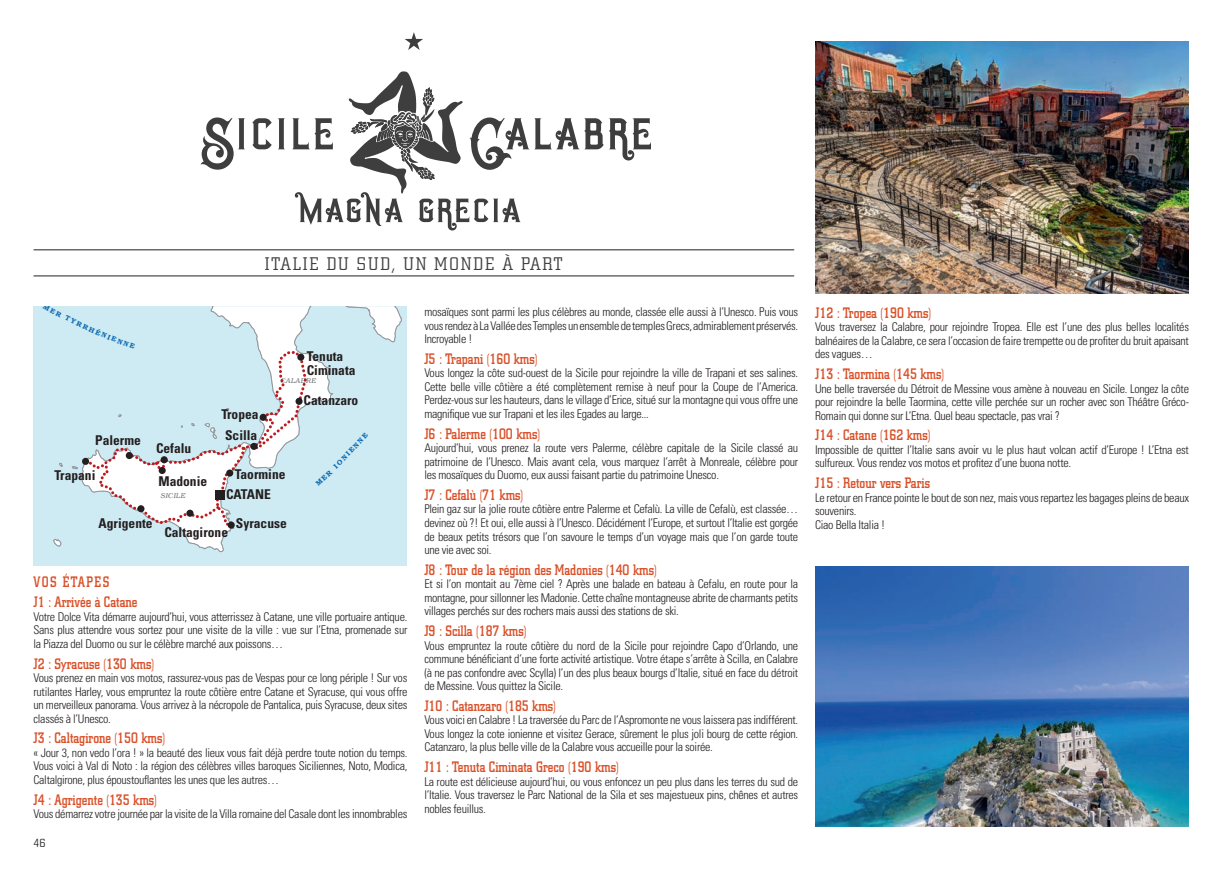
<style>
.page{position:relative;width:1226px;height:885px;background:#fff}
.page>*{position:absolute;margin:0;border:0;box-sizing:border-box;transform-origin:0 0}
.t1{font:300 18px "City";letter-spacing:.12em;color:#3e3e3f}
.t2{font:500 15px/20.7px "City";color:#da512a;scale:.85 1}
.t3{font:700 condensed 13.5px/29.1px "Univers";color:#231f20}
.t4{font:300 condensed 12px/13.5px "Univers";letter-spacing:-.025em;color:#231f20;text-align:justify}
.t5{font:300 12px "City";color:#231f20}
.t6{font:italic 300 7.05px "Bookman";letter-spacing:.05em;color:#6c6d70}
</style>
<div class="page">
<svg style="left:405px;top:32px;width:18px;height:18px"></svg>
<hr style="left:34px;top:249px;width:760px;height:1px;background:#231f20">
<hr style="left:34px;top:275px;width:760px;height:1px;background:#231f20">
<div style="left:34px;top:527px;width:368px;height:39px;background:#ceebf3"></div>
<div style="left:228px;top:521px;width:7px;height:7px;background:#231f20;border-radius:50%"></div>
<img style="left:815px;top:566px;width:373px;height:260px">
<img style="left:815px;top:41px;width:373px;height:252px">
<svg style="left:200px;top:117px;width:45px;height:53px"></svg>
<svg style="left:252px;top:118px;width:33px;height:31px"></svg>
<svg style="left:292px;top:71px;width:359px;height:159px"></svg>
<svg style="left:34px;top:306px;width:373px;height:221px"></svg>
<h1 class="t1" style="left:265px;top:254px;width:299px">ITALIE DU SUD, UN MONDE À PART</h1>
<p class="t3" style="left:307px;top:349px;width:50px;line-height:13.5px">Tenuta<br>Ciminata</p>
<p class="t6" style="left:280px;top:376px;width:37px">CALABRE</p>
<p class="t3" style="left:95px;top:425px;width:47px">Palerme</p>
<p class="t3" style="left:54px;top:460px;width:42px">Trapani</p>
<p class="t3" style="left:156px;top:434px;width:37px">Cefalu</p>
<p class="t3" style="left:158px;top:466px;width:50px">Madonie</p>
<p class="t3" style="left:221px;top:400px;width:39px">Tropea</p>
<p class="t3" style="left:225px;top:421px;width:34px">Scilla</p>
<p class="t3" style="left:235px;top:459px;width:52px">Taormine</p>
<p class="t3" style="left:99px;top:509px;width:55px">Agrigente</p>
<p class="t3" style="left:236px;top:479px;width:52px;text-indent:-10px">CATANE<br>Syracuse</p>
<p class="t3" style="left:164px;top:518px;width:65px">Caltagirone</p>
<p class="t6" style="left:160px;top:491px;width:26px">SICILE</p>
<p class="t3" style="left:303px;top:385px;width:56px">Catanzaro</p>
<p class="t2" style="left:34px;top:571px;width:124px">VOS ÉTAPES<br>J1 : Arrivée à Catane</p>
<p class="t4" style="left:34px;top:609px;width:375px">Votre Dolce Vita démarre aujourd’hui, vous atterrissez à Catane, une ville portuaire antique.<br>Sans plus attendre vous sortez pour une visite de la ville : vue sur l’Etna, promenade sur la Piazza del Duomo ou sur le célèbre marché aux poissons…</p>
<p class="t2" style="left:34px;top:653px;width:143px">J2 : Syracuse (130 kms)</p>
<p class="t4" style="left:34px;top:671px;width:375px">Vous prenez en main vos motos, rassurez-vous pas de Vespas pour ce long périple ! Sur vos rutilantes Harley, vous empruntez la route côtière entre Catane et Syracuse, qui vous offre un merveilleux panorama. Vous arrivez à la nécropole de Pantalica, puis Syracuse, deux sites classés à l’Unesco.</p>
<p class="t2" style="left:34px;top:728px;width:156px">J3 : Caltagirone (150 kms)</p>
<p class="t4" style="left:34px;top:745px;width:375px">« Jour 3, non vedo l’ora ! » la beauté des lieux vous fait déjà perdre toute notion du temps.<br>Vous voici à Val di Noto : la région des célèbres villes baroques Siciliennes, Noto, Modica, Caltalgirone, plus époustouflantes les unes que les autres…</p>
<p class="t2" style="left:34px;top:789px;width:146px">J4 : Agrigente (135 kms)</p>
<p class="t4" style="left:34px;top:807px;width:375px">Vous démarrez votre journée par la visite de la Villa romaine del Casale dont les innombrables</p>
<p class="t5" style="left:34px;top:836px;width:13px">46</p>
<p class="t4" style="left:424px;top:305px;width:375px">mosaïques sont parmi les plus célèbres au monde, classée elle aussi à l’Unesco. Puis vous vous rendez à La Vallée des Temples un ensemble de temples Grecs, admirablement préservés.<br>Incroyable !</p>
<p class="t2" style="left:424px;top:348px;width:134px">J5 : Trapani (160 kms)</p>
<p class="t4" style="left:424px;top:366px;width:375px">Vous longez la côte sud-ouest de la Sicile pour rejoindre la ville de Trapani et ses salines.<br>Cette belle ville côtière a été complètement remise à neuf pour la Coupe de l’America.<br>Perdez-vous sur les hauteurs, dans le village d’Erice, situé sur la montagne qui vous offre une magnifique vue sur Trapani et les iles Egades au large...</p>
<p class="t2" style="left:424px;top:423px;width:137px">J6 : Palerme (100 kms)</p>
<p class="t4" style="left:424px;top:441px;width:375px">Aujourd’hui, vous prenez la route vers Palerme, célèbre capitale de la Sicile classé au patrimoine de l’Unesco. Mais avant cela, vous marquez l’arrêt à Monreale, célèbre pour les mosaïques du Duomo, eux aussi faisant partie du patrimoine Unesco.</p>
<p class="t2" style="left:424px;top:484px;width:118px">J7 : Cefalù (71 kms)</p>
<p class="t4" style="left:424px;top:502px;width:375px">Plein gaz sur la jolie route côtière entre Palerme et Cefalù. La ville de Cefalù, est classée… devinez où ?! Et oui, elle aussi à l’Unesco. Décidément l’Europe, et surtout l’Italie est gorgée de beaux petits trésors que l’on savoure le temps d’un voyage mais que l’on garde toute une vie avec soi.</p>
<p class="t2" style="left:424px;top:559px;width:275px">J8 : Tour de la région des Madonies (140 kms)</p>
<p class="t4" style="left:424px;top:577px;width:375px">Et si l’on montait au 7ème ciel ? Après une balade en bateau à Cefalu, en route pour la montagne, pour sillonner les Madonie. Cette chaîne montagneuse abrite de charmants petits villages perchés sur des rochers mais aussi des stations de ski.</p>
<p class="t2" style="left:424px;top:620px;width:122px">J9 : Scilla (187 kms)</p>
<p class="t4" style="left:424px;top:638px;width:375px">Vous empruntez la route côtière du nord de la Sicile pour rejoindre Capo d’Orlando, une commune bénéficiant d’une forte activité artistique. Votre étape s’arrête à Scilla, en Calabre (à ne pas confondre avec Scylla) l’un des plus beaux bourgs d’Italie, situé en face du détroit de Messine. Vous quittez la Sicile.</p>
<p class="t2" style="left:424px;top:695px;width:156px">J10 : Catanzaro (185 kms)</p>
<p class="t4" style="left:424px;top:713px;width:375px">Vous voici en Calabre ! La traversée du Parc de l’Aspromonte ne vous laissera pas indifférent.<br>Vous longez la cote ionienne et visitez Gerace, sûrement le plus joli bourg de cette région.<br>Catanzaro, la plus belle ville de la Calabre vous accueille pour la soirée.</p>
<p class="t2" style="left:424px;top:756px;width:230px">J11 : Tenuta Ciminata Greco (190 kms)</p>
<p class="t4" style="left:424px;top:774px;width:375px">La route est délicieuse aujourd’hui, ou vous enfoncez un peu plus dans les terres du sud de l’Italie. Vous traversez le Parc National de la Sila et ses majestueux pins, chênes et autres nobles feuillus.</p>
<p class="t2" style="left:815px;top:302px;width:138px">J12 : Tropea (190 kms)</p>
<p class="t4" style="left:815px;top:320px;width:375px">Vous traversez la Calabre, pour rejoindre Tropea. Elle est l’une des plus belles localités balnéaires de la Calabre, ce sera l’occasion de faire trempette ou de profiter du bruit apaisant des vagues…</p>
<p class="t2" style="left:815px;top:364px;width:153px">J13 : Taormina (145 kms)</p>
<p class="t4" style="left:815px;top:381px;width:375px">Une belle traversée du Détroit de Messine vous amène à nouveau en Sicile. Longez la côte pour rejoindre la belle Taormina, cette ville perchée sur un rocher avec son Théâtre Gréco-Romain qui donne sur L’Etna. Quel beau spectacle, pas vrai ?</p>
<p class="t2" style="left:815px;top:425px;width:137px">J14 : Catane (162 kms)</p>
<p class="t4" style="left:815px;top:443px;width:375px">Impossible de quitter l’Italie sans avoir vu le plus haut volcan actif d’Europe ! L’Etna est sulfureux. Vous rendez vos motos et profitez d’une buona notte.</p>
<p class="t2" style="left:815px;top:473px;width:137px">J15 : Retour vers Paris</p>
<p class="t4" style="left:815px;top:490px;width:375px;text-align:left">Le retour en France pointe le bout de son nez, mais vous repartez les bagages pleins de beaux souvenirs.<br>Ciao Bella Italia !</p>
</div>
